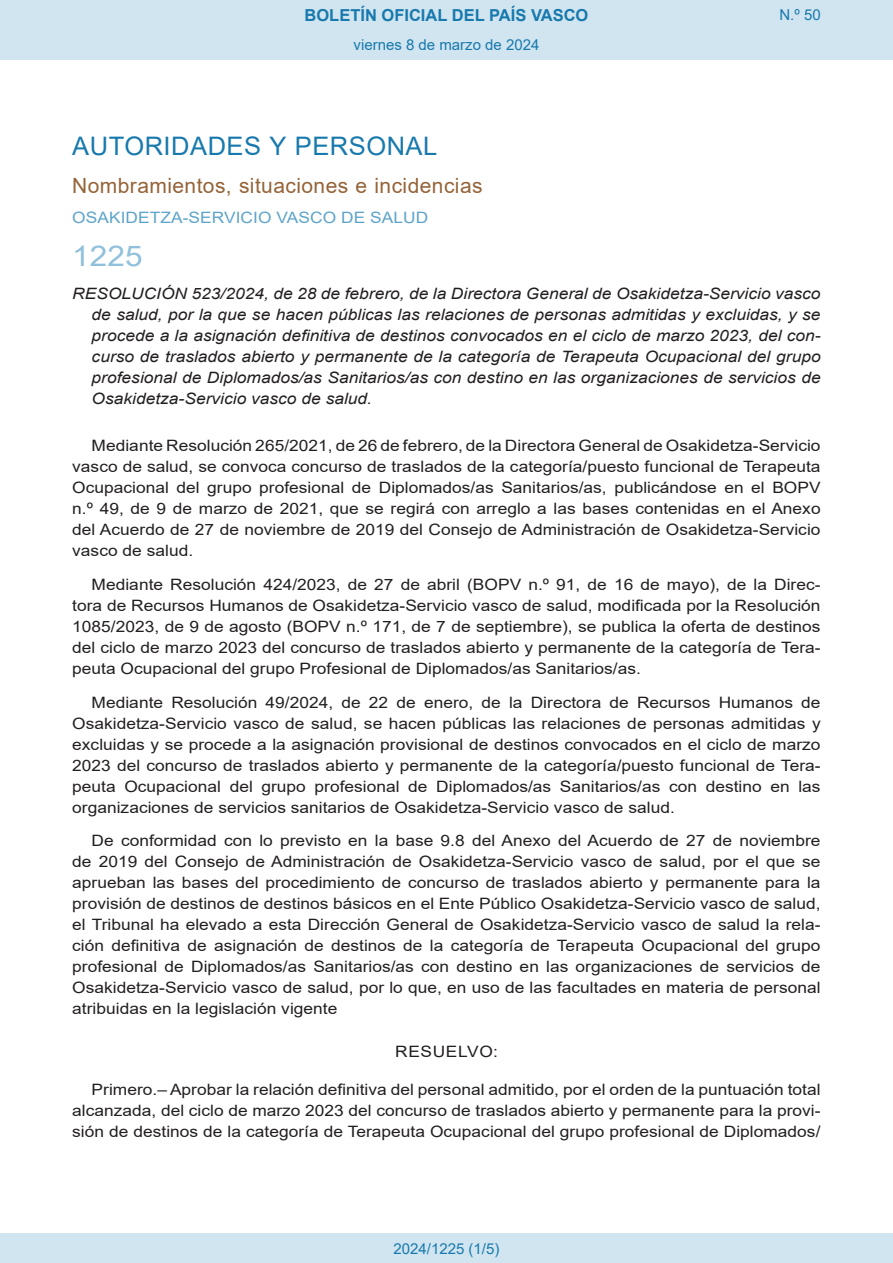
<style>
.page{position:relative;width:893px;height:1263px;background:#fff}
.page>*{position:absolute;margin:0;border:0;box-sizing:border-box;transform-origin:0 0}
.BOPVOrden{font:28.5px "Arial";color:#90c0db;scale:1.11 1}
.BOPVSeccion{font:25.5px "Arial";letter-spacing:.02em;color:#1879ad}
.BOPVSubseccion{font:21px "Arial";letter-spacing:.02em;color:#956338}
.t1{font:700 16.5px "Arial";color:#1879ad}
.BOPVDetalle{font:15.6px/21px "Arial";color:#231f20;text-align:justify;scale:1.11 1}
.BOPVTitulo{font:italic 15.6px/21px "Arial";color:#231f20;text-align:justify;scale:1.11 1}
.BOPVOrganismo{font:15.6px "Arial";letter-spacing:.005em;color:#5ea4ca;scale:1.11 1}
.BOPVClave{font:15.6px "Arial";letter-spacing:.035em;color:#231f20;scale:1.11 1}
.Paginacion_Centro{font:15px "Arial";color:#1879ad}
</style>
<div class="page">
<div style="left:0;top:0;width:893px;height:60px;background:#d0e5f0"></div>
<div style="left:0;top:1233px;width:893px;height:30px;background:#d0e5f0"></div>
<p class="t1" style="left:305px;top:3px;width:285px">BOLETÍN OFICIAL DEL PAÍS VASCO</p>
<p class="Paginacion_Centro" style="left:353px;top:35px;width:187px">viernes 8 de marzo de 2024</p>
<p class="Paginacion_Centro" style="left:779px;top:5px;width:43px">N.º 50</p>
<p class="BOPVSeccion" style="left:72px;top:128px;width:366px">AUTORIDADES Y PERSONAL</p>
<p class="BOPVSubseccion" style="left:72px;top:171px;width:412px">Nombramientos, situaciones e incidencias</p>
<p class="BOPVOrganismo" style="left:72px;top:207px;width:322px">OSAKIDETZA-SERVICIO VASCO DE SALUD</p>
<p class="BOPVOrden" style="left:72px;top:236px;width:65px">1225</p>
<p class="BOPVTitulo" style="left:92px;top:284px;width:658px;text-indent:-19px">RESOLUCIÓN 523/2024, de 28 de febrero, de la Directora General de Osakidetza-Servicio vasco de salud, por la que se hacen públicas las relaciones de personas admitidas y excluidas, y se procede a la asignación definitiva de destinos convocados en el ciclo de marzo 2023, del con&shy;curso de traslados abierto y permanente de la categoría de Terapeuta Ocupacional del grupo profesional de Diplomados/as Sanitarios/as con destino en las organizaciones de servicios de Osakidetza-Servicio vasco de salud.</p>
<p class="BOPVDetalle" style="left:72px;top:435px;width:676px;text-indent:19px">Mediante Resolución 265/2021, de 26 de febrero, de la Directora General de Osakidetza-Servicio vasco de salud, se convoca concurso de traslados de la categoría/puesto funcional de Terapeuta Ocupacional del grupo profesional de Diplomados/as Sanitarios/as, publicándose en el BOPV n.º 49, de 9 de marzo de 2021, que se regirá con arreglo a las bases contenidas en el Anexo del Acuerdo de 27 de noviembre de 2019 del Consejo de Administración de Osakidetza-Servicio vasco de salud.</p>
<p class="BOPVDetalle" style="left:72px;top:574px;width:676px;text-indent:19px">Mediante Resolución 424/2023, de 27 de abril (BOPV n.º 91, de 16 de mayo), de la Direc&shy;tora de Recursos Humanos de Osakidetza-Servicio vasco de salud, modificada por la Resolución 1085/2023, de 9 de agosto (BOPV n.º 171, de 7 de septiembre), se publica la oferta de destinos del ciclo de marzo 2023 del concurso de traslados abierto y permanente de la categoría de Tera&shy;peuta Ocupacional del grupo Profesional de Diplomados/as Sanitarios/as.</p>
<p class="BOPVDetalle" style="left:72px;top:691px;width:676px;text-indent:19px">Mediante Resolución 49/2024, de 22 de enero, de la Directora de Recursos Humanos de Osakidetza-Servicio vasco de salud, se hacen públicas las relaciones de personas admitidas y excluidas y se procede a la asignación provisional de destinos convocados en el ciclo de marzo 2023 del concurso de traslados abierto y permanente de la categoría/puesto funcional de Tera&shy;peuta Ocupacional del grupo profesional de Diplomados/as Sanitarios/as con destino en las organizaciones de servicios sanitarios de Osakidetza-Servicio vasco de salud.</p>
<p class="BOPVDetalle" style="left:72px;top:830px;width:676px;text-indent:19px">De conformidad con lo previsto en la base 9.8 del Anexo del Acuerdo de 27 de noviembre de 2019 del Consejo de Administración de Osakidetza-Servicio vasco de salud, por el que se aprueban las bases del procedimiento de concurso de traslados abierto y permanente para la provisión de destinos de destinos básicos en el Ente Público Osakidetza-Servicio vasco de salud, el Tribunal ha elevado a esta Dirección General de Osakidetza-Servicio vasco de salud la rela&shy;ción definitiva de asignación de destinos de la categoría de Terapeuta Ocupacional del grupo profesional de Diplomados/as Sanitarios/as con destino en las organizaciones de servicios de Osakidetza-Servicio vasco de salud, por lo que, en uso de las facultades en materia de personal atribuidas en la legislación vigente</p>
<p class="BOPVClave" style="left:395px;top:1040px;width:94px">RESUELVO:</p>
<p class="BOPVDetalle" style="left:72px;top:1078px;width:676px;text-indent:19px">Primero.– Aprobar la relación definitiva del personal admitido, por el orden de la puntuación total alcanzada, del ciclo de marzo 2023 del concurso de traslados abierto y permanente para la provi&shy;sión de destinos de la categoría de Terapeuta Ocupacional del grupo profesional de Diplomados/</p>
<p class="Paginacion_Centro" style="left:393px;top:1238px;width:107px">2024/1225 (1/5)</p>
</div>
